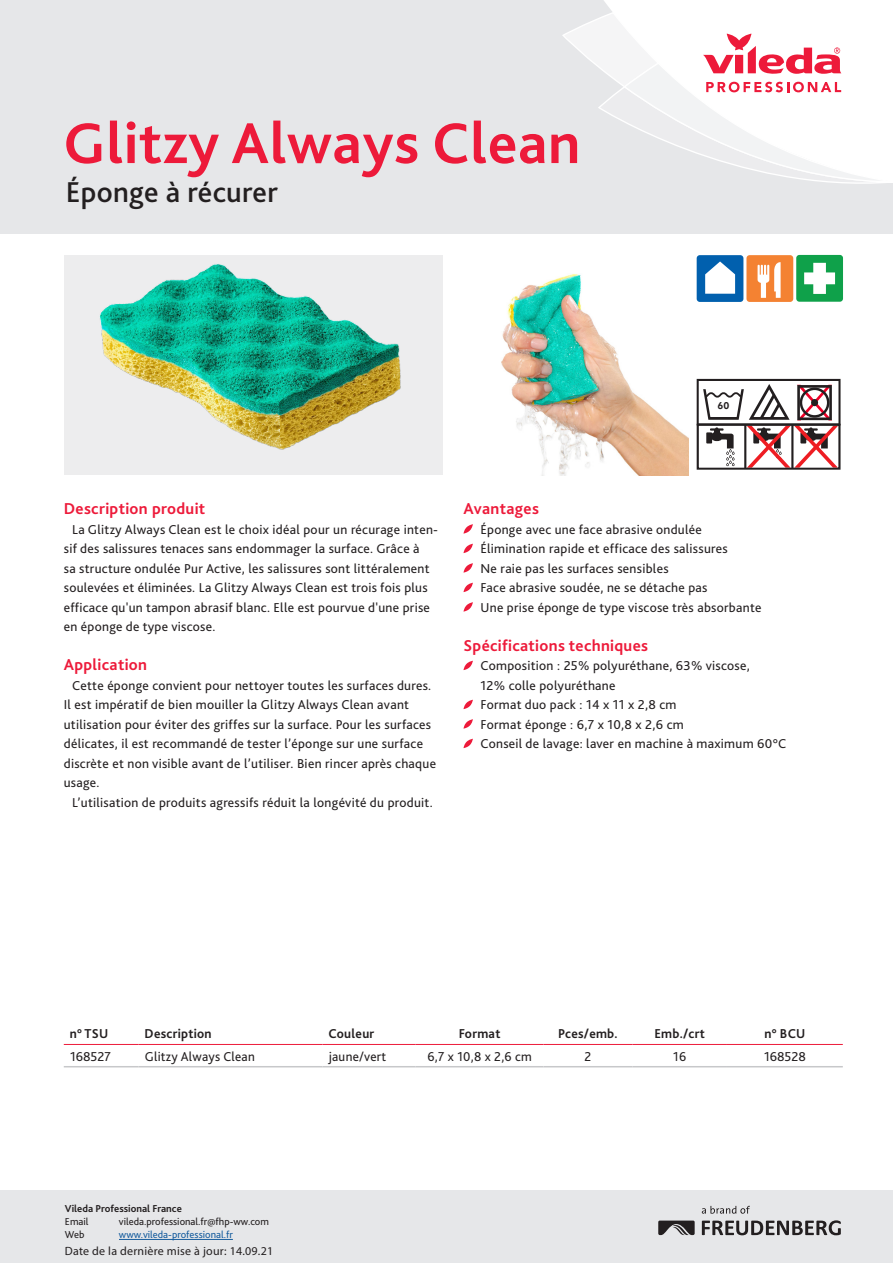
<style>
.page{position:relative;width:893px;height:1263px;background:#fff}
.page>*{position:absolute;margin:0;border:0;box-sizing:border-box;transform-origin:0 0}
.Headline{font:700 60px "Bliss 2";letter-spacing:.01em;color:#ed1a3a}
.Subline{font:500 30px "Bliss 2";letter-spacing:.01em;color:#231f20}
.Copy_cross_heading{font:700 16.5px "Bliss 2";letter-spacing:.02em;color:#ed1a3a}
.Copy_cross_heading-2{font:13.5px/19.5px "Bliss 2";letter-spacing:.02em;color:#231f20}
.Bullet_wings{font:13.5px/19.5px "Bliss 2";letter-spacing:.02em;color:#231f20}
.t1{font:700 13.5px "Bliss 2";letter-spacing:.02em;color:#231f20}
.Copy_cross_heading-3{font:12px "Myriad Pro";letter-spacing:.02em;color:#231f20}
.Footer_contact_Viled{font:10.5px "Bliss 2";color:#231f20}
.Footer_contact_Viled-2{font:10.5px "Bliss 2";color:#175d9e}
.Footer_contact_Viled-3{font:700 10.5px "Bliss 2";color:#231f20}
.t2{font:800 9.75px "Futura BT";color:#231f20}
</style>
<div class="page">
<div style="left:0;top:0;width:893px;height:234px;background:#e6e7e9"></div>
<div style="left:604px;top:0;width:289px;height:11px;background:#fff"></div>
<svg style="left:562px;top:11px;width:331px;height:173px"></svg>
<div style="left:0;top:1191px;width:893px;height:72px;background:#e6e7e9"></div>
<svg style="left:702px;top:1220px;width:139px;height:15px"></svg>
<svg style="left:658px;top:1220px;width:37px;height:15px"></svg>
<svg style="left:702px;top:1206px;width:48px;height:8px"></svg>
<hr style="left:119px;top:1239px;width:114px;height:1px;background:#175d9e">
<div style="left:64px;top:255px;width:378px;height:220px;background:#ededee"></div>
<img style="left:501px;top:274px;width:187px;height:201px">
<div style="left:697px;top:424px;width:143px;height:46px;border:2px solid #231f20"></div>
<div style="left:697px;top:255px;width:46px;height:47px;background:#0160ae;border-radius:3px"></div>
<svg style="left:705px;top:261px;width:30px;height:33px"></svg>
<div style="left:746px;top:255px;width:47px;height:47px;background:#f48232;border-radius:3px"></div>
<svg style="left:758px;top:262px;width:23px;height:36px"></svg>
<svg style="left:463px;top:524px;width:10px;height:10px"></svg>
<svg style="left:463px;top:544px;width:10px;height:9px"></svg>
<svg style="left:463px;top:563px;width:10px;height:10px"></svg>
<svg style="left:463px;top:583px;width:10px;height:9px"></svg>
<svg style="left:463px;top:602px;width:10px;height:10px"></svg>
<svg style="left:463px;top:661px;width:10px;height:9px"></svg>
<svg style="left:463px;top:700px;width:10px;height:9px"></svg>
<svg style="left:463px;top:719px;width:10px;height:10px"></svg>
<svg style="left:463px;top:739px;width:10px;height:9px"></svg>
<hr style="left:64px;top:1066px;width:75px;height:1px;background:#c7c8ca">
<hr style="left:139px;top:1066px;width:184px;height:1px;background:#c7c8ca">
<hr style="left:323px;top:1066px;width:93px;height:1px;background:#c7c8ca">
<hr style="left:416px;top:1066px;width:127px;height:1px;background:#c7c8ca">
<hr style="left:543px;top:1066px;width:89px;height:1px;background:#c7c8ca">
<hr style="left:632px;top:1066px;width:95px;height:1px;background:#c7c8ca">
<hr style="left:727px;top:1066px;width:116px;height:1px;background:#c7c8ca">
<hr style="left:64px;top:1044px;width:75px;height:1px;background:#ed1a3a">
<hr style="left:139px;top:1044px;width:184px;height:1px;background:#ed1a3a">
<hr style="left:323px;top:1044px;width:93px;height:1px;background:#ed1a3a">
<hr style="left:416px;top:1044px;width:127px;height:1px;background:#ed1a3a">
<hr style="left:543px;top:1044px;width:89px;height:1px;background:#ed1a3a">
<hr style="left:632px;top:1044px;width:95px;height:1px;background:#ed1a3a">
<hr style="left:727px;top:1044px;width:116px;height:1px;background:#ed1a3a">
<div style="left:796px;top:255px;width:47px;height:47px;background:#0fa14a;border-radius:3px"></div>
<svg style="left:804px;top:263px;width:31px;height:31px"></svg>
<img style="left:99px;top:264px;width:302px;height:186px">
<svg style="left:697px;top:379px;width:143px;height:89px"></svg>
<div style="left:811px;top:399px;width:7px;height:7px;background:#231f20;border-radius:50%"></div>
<p class="Headline" style="left:63px;top:106px;width:519px">Glitzy Always Clean</p>
<p class="Subline" style="left:66px;top:173px;width:214px">Éponge à récurer</p>
<p class="t2" style="left:718px;top:400px;width:13px">60</p>
<p class="Copy_cross_heading" style="left:64px;top:498px;width:143px">Description produit</p>
<p class="Copy_cross_heading-2" style="left:64px;top:519px;width:376px;text-indent:9px">La Glitzy Always Clean est le choix idéal pour un récurage inten&shy;sif des salissures tenaces sans endommager la surface. Grâce à<br>sa structure ondulée Pur Active, les salissures sont littéralement soulevées et éliminées. La Glitzy Always Clean est trois fois plus efficace qu'un tampon abrasif blanc. Elle est pourvue d'une prise en éponge de type viscose.</p>
<p class="Copy_cross_heading" style="left:64px;top:654px;width:85px">Application</p>
<p class="Copy_cross_heading-2" style="left:64px;top:675px;width:374px;text-indent:9px">Cette éponge convient pour nettoyer toutes les surfaces dures.<br>Il est impératif de bien mouiller la Glitzy Always Clean avant utilisation pour éviter des griffes sur la surface. Pour les surfaces délicates, il est recommandé de tester l’éponge sur une surface discrète et non visible avant de l’utiliser. Bien rincer après chaque usage.</p>
<p class="Copy_cross_heading-2" style="left:72px;top:792px;width:362px">L’utilisation de produits agressifs réduit la longévité du produit.</p>
<p class="Copy_cross_heading" style="left:463px;top:498px;width:77px">Avantages</p>
<p class="Bullet_wings" style="left:480px;top:519px;width:223px">Éponge avec une face abrasive ondulée</p>
<p class="Bullet_wings" style="left:480px;top:539px;width:249px">Élimination rapide et efficace des salissures</p>
<p class="Bullet_wings" style="left:480px;top:558px;width:190px">Ne raie pas les surfaces sensibles</p>
<p class="Bullet_wings" style="left:480px;top:578px;width:228px">Face abrasive soudée, ne se détache pas</p>
<p class="Bullet_wings" style="left:480px;top:597px;width:283px">Une prise éponge de type viscose très absorbante</p>
<p class="Copy_cross_heading" style="left:463px;top:635px;width:186px">Spécifications techniques</p>
<p class="Bullet_wings" style="left:480px;top:656px;width:271px">Composition : 25% polyuréthane, 63% viscose,<br>12% colle polyuréthane</p>
<p class="Bullet_wings" style="left:480px;top:695px;width:197px">Format duo pack : 14 x 11 x 2,8 cm</p>
<p class="Bullet_wings" style="left:480px;top:714px;width:205px">Format éponge : 6,7 x 10,8 x 2,6 cm</p>
<p class="Bullet_wings" style="left:480px;top:734px;width:307px">Conseil de lavage: laver en machine à maximum 60°C</p>
<p class="t1" style="left:70px;top:1025px;width:40px">n° TSU</p>
<p class="t1" style="left:145px;top:1025px;width:68px">Description</p>
<p class="t1" style="left:329px;top:1025px;width:47px">Couleur</p>
<p class="t1" style="left:459px;top:1025px;width:43px">Format</p>
<p class="t1" style="left:558px;top:1025px;width:61px">Pces/emb.</p>
<p class="t1" style="left:654px;top:1025px;width:52px">Emb./crt</p>
<p class="t1" style="left:764px;top:1025px;width:42px">n° BCU</p>
<p class="Copy_cross_heading-2" style="left:70px;top:1046px;width:42px">168527</p>
<p class="Copy_cross_heading-2" style="left:145px;top:1046px;width:112px">Glitzy Always Clean</p>
<p class="Copy_cross_heading-2" style="left:329px;top:1046px;width:59px">jaune/vert</p>
<p class="Copy_cross_heading-2" style="left:428px;top:1046px;width:106px">6,7 x 10,8 x 2,6 cm</p>
<p class="Copy_cross_heading-2" style="left:585px;top:1046px;width:8px">2</p>
<p class="Copy_cross_heading-2" style="left:673px;top:1046px;width:14px">16</p>
<p class="Copy_cross_heading-2" style="left:764px;top:1046px;width:43px">168528</p>
<p class="Footer_contact_Viled-3" style="left:65px;top:1202px;width:118px">Vileda Professional France</p>
<p class="Footer_contact_Viled" style="left:65px;top:1215px;width:25px">Email</p>
<p class="Footer_contact_Viled" style="left:119px;top:1215px;width:151px">vileda.professional.fr@fhp-ww.com</p>
<p class="Footer_contact_Viled" style="left:65px;top:1228px;width:21px">Web</p>
<p class="Footer_contact_Viled-2" style="left:119px;top:1228px;width:115px">www.vileda-professional.fr</p>
<p class="Copy_cross_heading-3" style="left:65px;top:1244px;width:210px">Date de la dernière mise à jour: 14.09.21</p>
</div>
